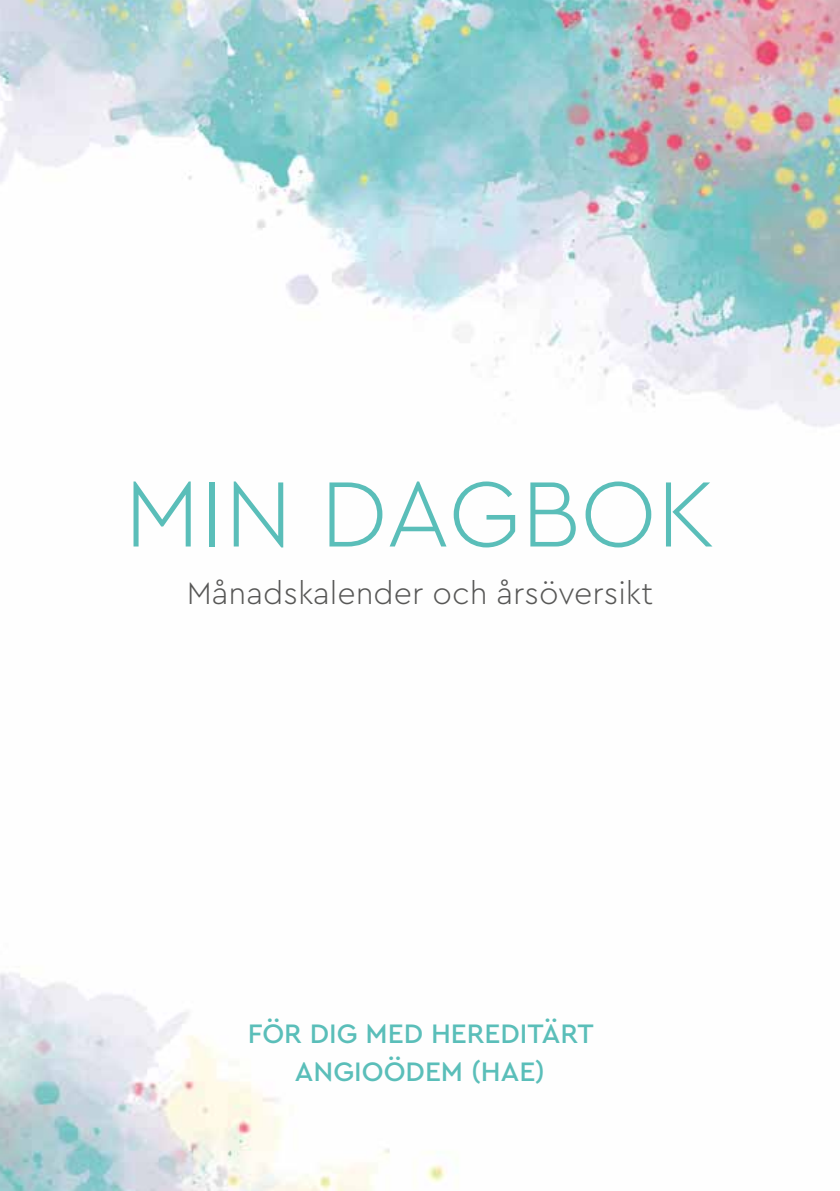
<style>
.page{position:relative;width:840px;height:1191px;background:#fff}
.page>*{position:absolute;margin:0;border:0;box-sizing:border-box;transform-origin:0 0}
.t1{font:300 97px "Cera Pro";color:#5abeb9}
.t2{font:300 32px "Cera Pro";color:#575756}
.t3{font:500 28px/37px "Cera Pro";color:#5abeb9;text-align:center}
</style>
<div class="page">
<img style="left:0;top:0;width:839px;height:1191px">
<h1 class="t1" style="left:124px;top:449px;width:593px">MIN DAGBOK</h1>
<p class="t2" style="left:187px;top:572px;width:467px">Månadskalender och årsöversikt</p>
<p class="t3" style="left:247px;top:1014px;width:347px">FÖR DIG MED HEREDITÄRT<br>ANGIOÖDEM (HAE)</p>
</div>
